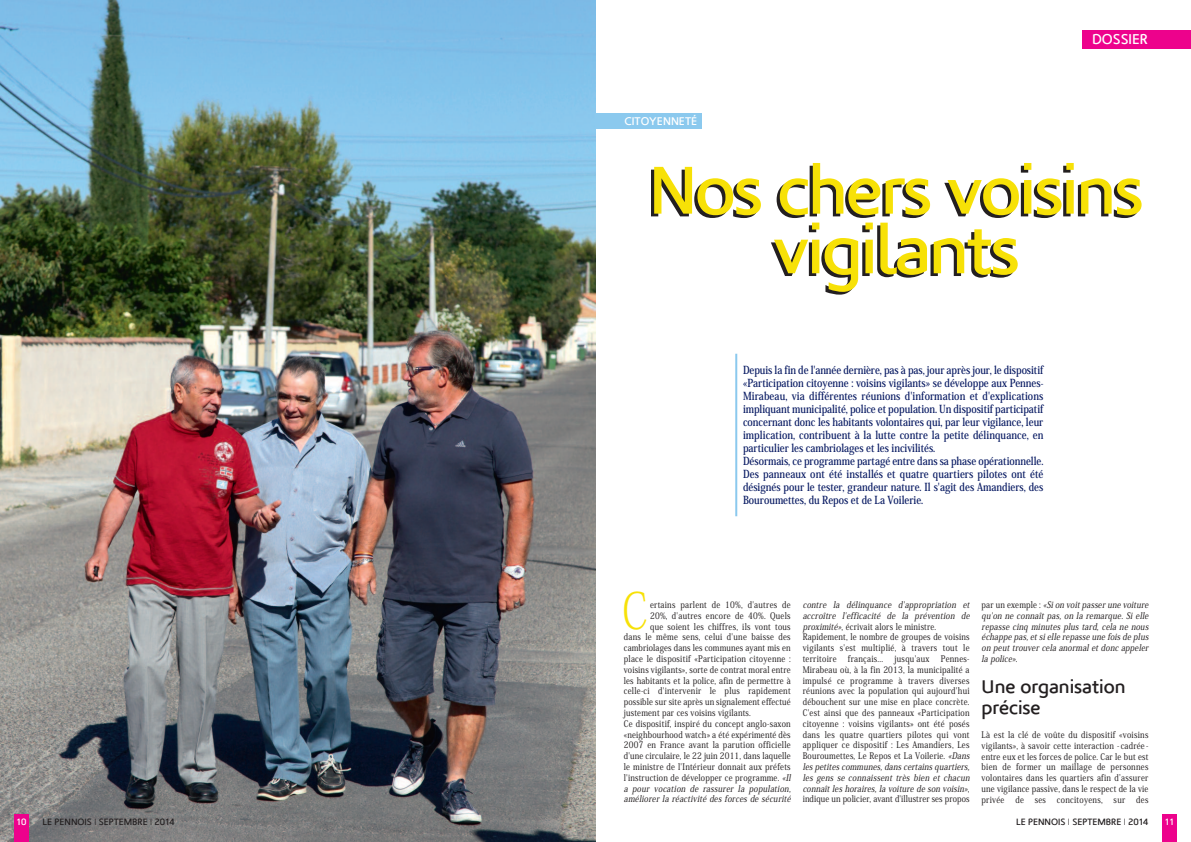
<style>
.page{position:relative;width:1191px;height:842px;background:#fff}
.page>*{position:absolute;margin:0;border:0;box-sizing:border-box;transform-origin:0 0}
.t1{font:66.2px/59.6px "Fortheloveofhate";letter-spacing:-.03em;color:#f7e107;text-align:center}
.t2{font:200 50px "Koz Min Pro";color:#f7e107;scale:.85 1}
.t3{font:18px/21px "Fortheloveofhate";color:#231f20}
.t4{font:14px "Fortheloveofhate";color:#fff}
.t5{font:700 11px/13px "Koz Min Pro";color:#091b63;scale:.85 1}
.t6{font:11px "Fortheloveofhate";color:#fff}
.t7{font:500 9px/10.8px "Koz Min Pro";letter-spacing:.03em;color:#231f20;scale:.85 1}
.t8{font:italic 500 9px/10.8px "Koz Min Pro";color:#231f20;text-align:justify;scale:.85 1}
.t9{font:9px "Fortheloveofhate";color:#231f20}
.t10{font:9px "Fortheloveofhate";color:#fff}
.s1{font-style:italic}
.s2{font-style:normal}
.s3{font-family:"Fortheloveofhatelight"}
</style>
<div class="page">
<img style="left:0;top:0;width:595px;height:842px">
<div style="left:1162px;top:814px;width:14px;height:28px;background:#ed028c"></div>
<div style="left:14px;top:814px;width:14px;height:28px;background:#ed028c"></div>
<div style="left:1082px;top:30px;width:109px;height:19px;background:#ed028c"></div>
<hr style="left:735px;top:354px;width:2px;height:162px;background:#8bc9ee">
<div style="left:595px;top:113px;width:107px;height:16px;background:#8bc9ee"></div>
<h3 class="t4" style="left:1092px;top:30px;width:57px">DOSSIER</h3>
<p class="t6" style="left:624px;top:114px;width:74px">CITOYENNETÉ</p>
<h1 class="t1" style="left:649px;top:161px;width:496px">Nos chers voisins vigilants</h1>
<p class="t5" style="left:743px;top:363px;width:355px">Depuis la fin de l'année dernière, pas à pas, jour après jour, le dispositif «Participation citoyenne : voisins vigilants» se développe aux Pennes-Mirabeau, via différentes réunions d'information et d'explications impliquant municipalité, police et population. Un dispositif participatif concernant donc les habitants volontaires qui, par leur vigilance, leur implication, contribuent à la lutte contre la petite délinquance, en particulier les cambriolages et les incivilités.<br>Désormais, ce programme partagé entre dans sa phase opérationnelle.<br>Des panneaux ont été installés et quatre quartiers pilotes ont été désignés pour le tester, grandeur nature. Il s'agit des Amandiers, des Bouroumettes, du Repos et de La Voilerie.</p>
<h2 class="t2" style="left:622px;top:575px;width:32px">C</h2>
<p class="t7" style="left:650px;top:599px;width:167px">ertains parlent de 10%, d'autres de</p>
<p class="t7" style="left:650px;top:610px;width:167px">20%, d'autres encore de 40%. Quels</p>
<p class="t7" style="left:650px;top:621px;width:167px">que soient les chiffres, ils vont tous</p>
<p class="t7" style="left:624px;top:631px;width:198px">dans le même sens, celui d'une baisse des</p>
<p class="t7" style="left:624px;top:642px;width:198px">cambriolages dans les communes ayant mis en</p>
<p class="t7" style="left:624px;top:653px;width:198px">place le dispositif «Participation citoyenne :</p>
<p class="t7" style="left:624px;top:664px;width:198px">voisins vigilants», sorte de contrat moral entre</p>
<p class="t7" style="left:624px;top:675px;width:198px">les habitants et la police, afin de permettre à</p>
<p class="t7" style="left:624px;top:685px;width:198px">celle-ci d'intervenir le plus rapidement</p>
<p class="t7" style="left:624px;top:696px;width:198px">possible sur site après un signalement effectué</p>
<p class="t7" style="left:624px;top:707px;width:151px">justement par ces voisins vigilants.</p>
<p class="t7" style="left:624px;top:718px;width:198px">Ce dispositif, inspiré du concept anglo-saxon</p>
<p class="t7" style="left:624px;top:729px;width:198px">«neighbourhood watch» a été expérimenté dès</p>
<p class="t7" style="left:624px;top:739px;width:198px">2007 en France avant la parution officielle</p>
<p class="t7" style="left:624px;top:750px;width:198px">d'une circulaire, le 22 juin 2011, dans laquelle</p>
<p class="t7" style="left:624px;top:761px;width:198px">le ministre de l'Intérieur donnait aux préfets</p>
<p class="t7" style="left:624px;top:772px;width:200px">l'instruction de développer ce programme. <span class="s1">«Il</span></p>
<p class="t8" style="left:624px;top:783px;width:200px">a pour vocation de rassurer la population,</p>
<p class="t8" style="left:624px;top:793px;width:200px">améliorer la réactivité des forces de sécurité</p>
<p class="t7" style="left:802px;top:599px;width:200px"><span class="s1">contre la délinquance d'appropriation et accroître l'efficacité de la prévention de proximité»</span>, écrivait alors le ministre.<br>Rapidement, le nombre de groupes de voisins vigilants s'est multiplié, à travers tout le territoire</p>
<p class="t7" style="left:848px;top:653px;width:43px">français...</p>
<p class="t7" style="left:894px;top:653px;width:43px">jusqu'aux</p>
<p class="t7" style="left:802px;top:653px;width:200px;text-indent:138px">Pennes-Mirabeau où, à la fin 2013, la municipalité a impulsé ce programme à travers diverses réunions avec la population qui aujourd'hui débouchent sur une mise en place concrète.<br>C'est ainsi que des panneaux «Participation citoyenne : voisins vigilants» ont été posés dans les quatre quartiers pilotes qui vont appliquer ce dispositif : Les Amandiers, Les Bouroumettes, Le Repos et La Voilerie. <span class="s1">«Dans les petites communes, dans certains quartiers, les gens se connaissent très bien et chacun connaît les horaires, la voiture de son voisin»</span>, indique un policier, avant d'illustrer ses propos</p>
<p class="t8" style="left:981px;top:599px;width:200px"><span class="s2">p a r u n e x e m p l e :</span> «Si on voit passer une voiture qu'on ne connaît pas, on la remarque. Si elle repasse cinq minutes plus tard, cela ne nous échappe pas, et si elle repasse une fois de plus on peut trouver cela anormal et donc appeler la police»<span class="s2">.</span></p>
<h3 class="t3" style="left:981px;top:676px;width:145px">Une organisation précise</h3>
<p class="t7" style="left:981px;top:729px;width:198px;text-align:justify">Là est la clé de voûte du dispositif «voisins vigilants», à savoir cette interaction -cadrée&shy;entre eux et les forces de police. Car le but est bien de former un maillage de personnes volontaires dans les quartiers afin d’assurer une vigilance passive, dans le respect de la vie privée de ses concitoyens, sur des</p>
<p class="t10" style="left:17px;top:816px;width:11px">10</p>
<p class="t9" style="left:43px;top:816px;width:134px">LE PENNOIS <span class="s3">I</span> SEPTEMBRE <span class="s3">I</span> 2014</p>
<p class="t9" style="left:1016px;top:816px;width:134px">LE PENNOIS <span class="s3">I</span> SEPTEMBRE <span class="s3">I</span> 2014</p>
<p class="t10" style="left:1164px;top:816px;width:10px">11</p>
</div>
